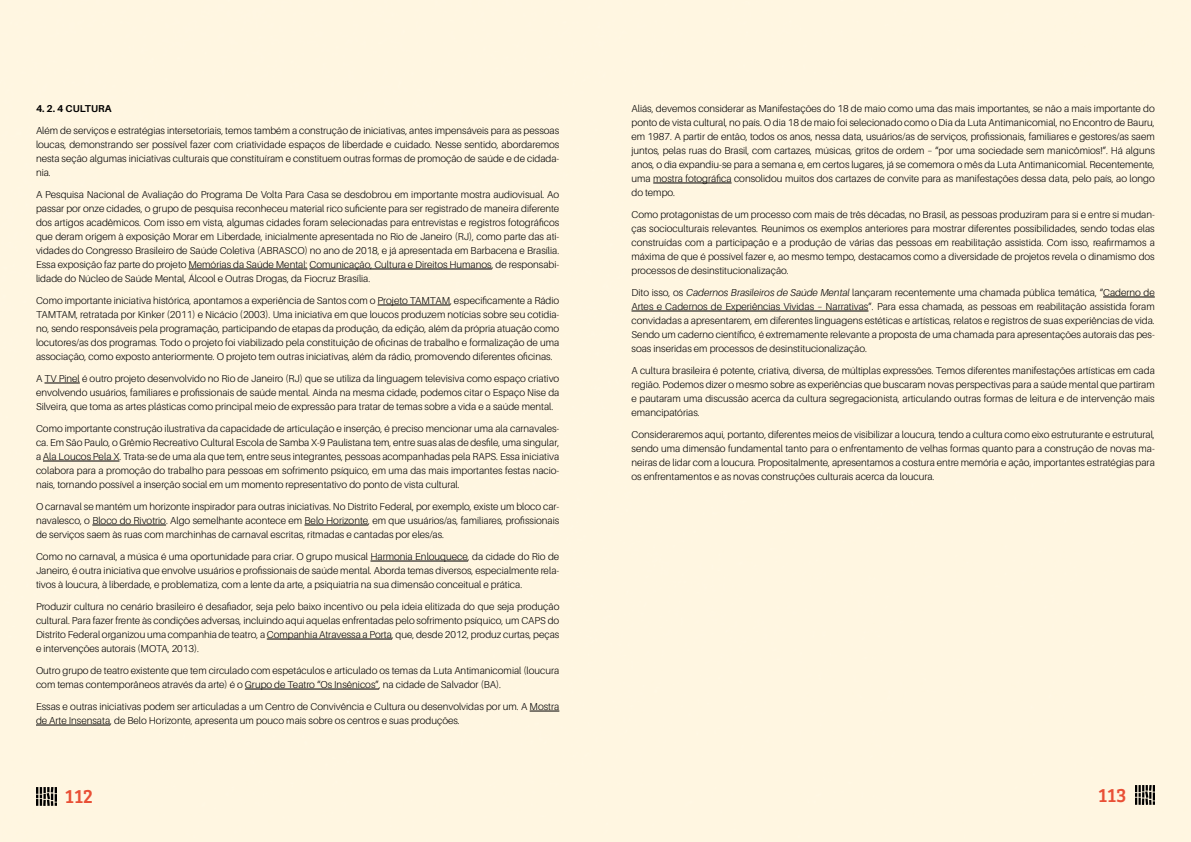
<style>
.page{position:relative;width:1191px;height:842px;background:#fff6e1}
.page>*{position:absolute;margin:0;border:0;box-sizing:border-box;transform-origin:0 0}
.t1{font:20px "Bree Serif";color:#e94f35}
.Texto_corrido_-_PRET{font:300 10px/14px "Aileron";color:#000;text-align:justify}
.TÍTULOS_DO_TEXTO{font:700 10px "Aileron";letter-spacing:.01em;color:#000}
.s1{font-style:italic}
</style>
<div class="page">
<img style="left:36px;top:787px;width:20px;height:19px">
<img style="left:1135px;top:786px;width:20px;height:18px">
<hr style="left:188px;top:269px;width:119px;height:1px;background:#000">
<hr style="left:309px;top:269px;width:183px;height:1px;background:#000">
<hr style="left:377px;top:305px;width:73px;height:1px;background:#000">
<hr style="left:44px;top:383px;width:36px;height:1px;background:#000">
<hr style="left:43px;top:461px;width:76px;height:1px;background:#000">
<hr style="left:92px;top:525px;width:74px;height:1px;background:#000">
<hr style="left:304px;top:525px;width:64px;height:1px;background:#000">
<hr style="left:370px;top:561px;width:98px;height:1px;background:#000">
<hr style="left:267px;top:639px;width:125px;height:1px;background:#000">
<hr style="left:245px;top:689px;width:134px;height:1px;background:#000">
<hr style="left:529px;top:711px;width:30px;height:1px;background:#000">
<hr style="left:36px;top:725px;width:74px;height:1px;background:#000">
<hr style="left:653px;top:183px;width:78px;height:1px;background:#000">
<hr style="left:1103px;top:297px;width:51px;height:1px;background:#000">
<hr style="left:631px;top:311px;width:237px;height:1px;background:#000">
<p class="TÍTULOS_DO_TEXTO" style="left:36px;top:103px;width:77px">4. 2. 4 CULTURA</p>
<p class="Texto_corrido_-_PRET" style="left:36px;top:124px;width:525px">Além de serviços e estratégias intersetoriais, temos também a construção de iniciativas, antes impensáveis para as pessoas loucas, demonstrando ser possível fazer com criatividade espaços de liberdade e cuidado. Nesse sentido, abordaremos nesta seção algumas iniciativas culturais que constituíram e constituem outras formas de promoção de saúde e de cidada&shy;nia.</p>
<p class="Texto_corrido_-_PRET" style="left:36px;top:188px;width:525px">A Pesquisa Nacional de Avaliação do Programa De Volta Para Casa se desdobrou em importante mostra audiovisual. Ao passar por onze cidades, o grupo de pesquisa reconheceu material rico suficiente para ser registrado de maneira diferente dos artigos acadêmicos. Com isso em vista, algumas cidades foram selecionadas para entrevistas e registros fotográficos que deram origem à exposição Morar em Liberdade, inicialmente apresentada no Rio de Janeiro (RJ), como parte das ati&shy;vidades do Congresso Brasileiro de Saúde Coletiva (ABRASCO) no ano de 2018, e já apresentada em Barbacena e Brasília.<br>Essa exposição faz parte do projeto Memórias da Saúde Mental: Comunicação, Cultura e Direitos Humanos, de responsabi&shy;lidade do Núcleo de Saúde Mental, Álcool e Outras Drogas, da Fiocruz Brasília.</p>
<p class="Texto_corrido_-_PRET" style="left:36px;top:294px;width:525px">Como importante iniciativa histórica, apontamos a experiência de Santos com o Projeto TAMTAM, especificamente a Rádio TAMTAM, retratada por Kinker (2011) e Nicácio (2003). Uma iniciativa em que loucos produzem notícias sobre seu cotidia&shy;no, sendo responsáveis pela programação, participando de etapas da produção, da edição, além da própria atuação como locutores/as dos programas. Todo o projeto foi viabilizado pela constituição de oficinas de trabalho e formalização de uma associação, como exposto anteriormente. O projeto tem outras iniciativas, além da rádio, promovendo diferentes oficinas.</p>
<p class="Texto_corrido_-_PRET" style="left:36px;top:372px;width:525px">A TV Pinel é outro projeto desenvolvido no Rio de Janeiro (RJ) que se utiliza da linguagem televisiva como espaço criativo envolvendo usuários, familiares e profissionais de saúde mental. Ainda na mesma cidade, podemos citar o Espaço Nise da Silveira, que toma as artes plásticas como principal meio de expressão para tratar de temas sobre a vida e a saúde mental.</p>
<p class="Texto_corrido_-_PRET" style="left:36px;top:422px;width:525px">Como importante construção ilustrativa da capacidade de articulação e inserção, é preciso mencionar uma ala carnavales&shy;ca. Em São Paulo, o Grêmio Recreativo Cultural Escola de Samba X-9 Paulistana tem, entre suas alas de desfile, uma singular, a Ala Loucos Pela X. Trata-se de uma ala que tem, entre seus integrantes, pessoas acompanhadas pela RAPS. Essa iniciativa colabora para a promoção do trabalho para pessoas em sofrimento psíquico, em uma das mais importantes festas nacio&shy;nais, tornando possível a inserção social em um momento representativo do ponto de vista cultural.</p>
<p class="Texto_corrido_-_PRET" style="left:36px;top:500px;width:525px">O carnaval se mantém um horizonte inspirador para outras iniciativas. No Distrito Federal, por exemplo, existe um bloco car&shy;navalesco, o Bloco do Rivotrio. Algo semelhante acontece em Belo Horizonte, em que usuários/as, familiares, profissionais de serviços saem às ruas com marchinhas de carnaval escritas, ritmadas e cantadas por eles/as.</p>
<p class="Texto_corrido_-_PRET" style="left:36px;top:550px;width:525px">Como no carnaval, a música é uma oportunidade para criar. O grupo musical Harmonia Enlouquece, da cidade do Rio de Janeiro, é outra iniciativa que envolve usuários e profissionais de saúde mental. Aborda temas diversos, especialmente rela&shy;tivos à loucura, à liberdade, e problematiza, com a lente da arte, a psiquiatria na sua dimensão conceitual e prática.</p>
<p class="Texto_corrido_-_PRET" style="left:36px;top:600px;width:525px">Produzir cultura no cenário brasileiro é desafiador, seja pelo baixo incentivo ou pela ideia elitizada do que seja produção cultural. Para fazer frente às condições adversas, incluindo aqui aquelas enfrentadas pelo sofrimento psíquico, um CAPS do Distrito Federal organizou uma companhia de teatro, a Companhia Atravessa a Porta, que, desde 2012, produz curtas, peças e intervenções autorais (MOTA, 2013).</p>
<p class="Texto_corrido_-_PRET" style="left:36px;top:664px;width:525px">Outro grupo de teatro existente que tem circulado com espetáculos e articulado os temas da Luta Antimanicomial (loucura com temas contemporâneos através da arte) é o Grupo de Teatro “Os Insênicos”, na cidade de Salvador (BA).</p>
<p class="Texto_corrido_-_PRET" style="left:36px;top:700px;width:525px">Essas e outras iniciativas podem ser articuladas a um Centro de Convivência e Cultura ou desenvolvidas por um. A Mostra de Arte Insensata, de Belo Horizonte, apresenta um pouco mais sobre os centros e suas produções.</p>
<p class="Texto_corrido_-_PRET" style="left:631px;top:102px;width:525px">Aliás, devemos considerar as Manifestações do 18 de maio como uma das mais importantes, se não a mais importante do ponto de vista cultural, no país. O dia 18 de maio foi selecionado como o Dia da Luta Antimanicomial, no Encontro de Bauru, em 1987. A partir de então, todos os anos, nessa data, usuários/as de serviços, profissionais, familiares e gestores/as saem juntos, pelas ruas do Brasil, com cartazes, músicas, gritos de ordem – “por uma sociedade sem manicômios!”. Há alguns anos, o dia expandiu-se para a semana e, em certos lugares, já se comemora o mês da Luta Antimanicomial. Recentemente, uma mostra fotográfica consolidou muitos dos cartazes de convite para as manifestações dessa data, pelo país, ao longo do tempo.</p>
<p class="Texto_corrido_-_PRET" style="left:631px;top:208px;width:525px">Como protagonistas de um processo com mais de três décadas, no Brasil, as pessoas produziram para si e entre si mudan&shy;ças socioculturais relevantes. Reunimos os exemplos anteriores para mostrar diferentes possibilidades, sendo todas elas construídas com a participação e a produção de várias das pessoas em reabilitação assistida. Com isso, reafirmamos a máxima de que é possível fazer e, ao mesmo tempo, destacamos como a diversidade de projetos revela o dinamismo dos processos de desinstitucionalização.</p>
<p class="Texto_corrido_-_PRET" style="left:631px;top:286px;width:525px">Dito isso, os <span class="s1">Cadernos Brasileiros de Saúde Mental</span> lançaram recentemente uma chamada pública temática, “Caderno de Artes e Cadernos de Experiências Vividas – Narrativas”. Para essa chamada, as pessoas em reabilitação assistida foram convidadas a apresentarem, em diferentes linguagens estéticas e artísticas, relatos e registros de suas experiências de vida.<br>Sendo um caderno científico, é extremamente relevante a proposta de uma chamada para apresentações autorais das pes&shy;soas inseridas em processos de desinstitucionalização.</p>
<p class="Texto_corrido_-_PRET" style="left:631px;top:364px;width:525px">A cultura brasileira é potente, criativa, diversa, de múltiplas expressões. Temos diferentes manifestações artísticas em cada região. Podemos dizer o mesmo sobre as experiências que buscaram novas perspectivas para a saúde mental que partiram e pautaram uma discussão acerca da cultura segregacionista, articulando outras formas de leitura e de intervenção mais emancipatórias.</p>
<p class="Texto_corrido_-_PRET" style="left:631px;top:428px;width:525px">Consideraremos aqui, portanto, diferentes meios de visibilizar a loucura, tendo a cultura como eixo estruturante e estrutural, sendo uma dimensão fundamental tanto para o enfrentamento de velhas formas quanto para a construção de novas ma&shy;neiras de lidar com a loucura. Propositalmente, apresentamos a costura entre memória e ação, importantes estratégias para os enfrentamentos e as novas construções culturais acerca da loucura.</p>
<h1 class="t1" style="left:65px;top:782px;width:30px">112</h1>
<h1 class="t1" style="left:1098px;top:780px;width:30px">113</h1>
</div>
